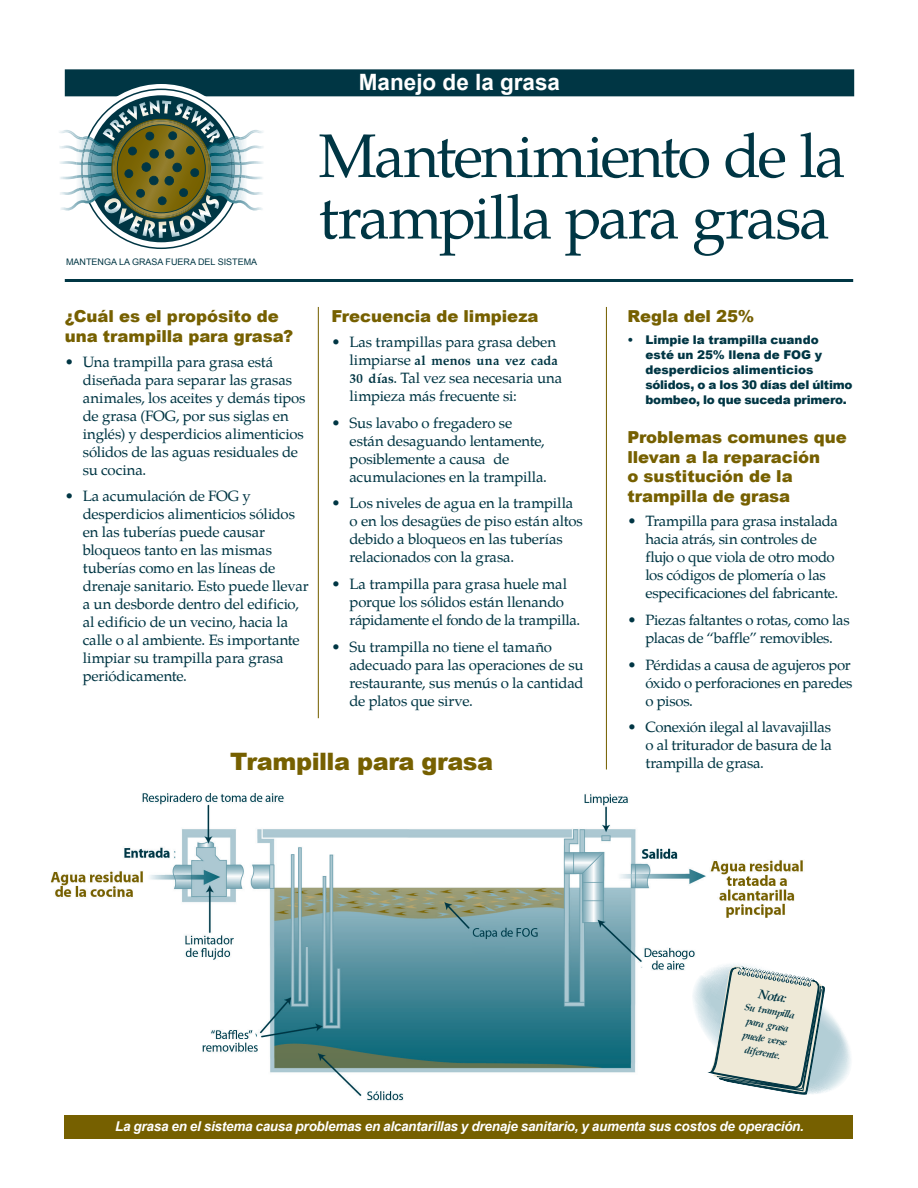
<style>
.page{position:relative;width:918px;height:1188px;background:#fff}
.page>*{position:absolute;margin:0;border:0;box-sizing:border-box;transform-origin:0 0}
.IS_sheet_title{font:61.5px/61.5px "Palatino";letter-spacing:-.035em;color:#003644}
.t1{font:900 24px "Arial";letter-spacing:-.02em;color:#766000}
.t2{font:700 22.5px "Arial";color:#fff}
.First_Body_Header{font:900 16.5px/19.5px "Arial";letter-spacing:-.005em;color:#766000}
.GS_serv_name_bullet{font:700 15.75px "Palatino";color:#003644}
.GS_serv_name_bullet-2{font:15px/18px "Palatino";letter-spacing:-.015em;color:#003644}
.Note_Text{font:italic 700 15px "Palatino cyr";color:#003644}
.IS_body_text{font:italic 700 13.5px "Arial";letter-spacing:-.02em;color:#fff}
.GS_serv_name_bullet-3{font:900 12px/15px "Arial";letter-spacing:-.005em;color:#003644}
.Note_Text-2{font:italic 700 11.55px/14.1px "Palatino cyr";color:#003644;text-align:center}
.t3{font:9px "Arial";color:#003644}
.s1{font-weight:700}
</style>
<div class="page">
<hr style="left:65px;top:279px;width:788px;height:3px;background:#003644">
<div style="left:65px;top:69px;width:789px;height:27px;background:#003644"></div>
<svg style="left:59px;top:89px;width:206px;height:160px"></svg>
<img style="left:50px;top:793px;width:753px;height:308px">
<svg style="left:692px;top:962px;width:159px;height:135px"></svg>
<hr style="left:318px;top:307px;width:1px;height:411px;background:#766000">
<div style="left:64px;top:1115px;width:789px;height:24px;background:#766000"></div>
<hr style="left:606px;top:307px;width:1px;height:462px;background:#766000">
<h3 class="t2" style="left:359px;top:67px;width:203px">Manejo de la grasa</h3>
<p class="t3" style="left:66px;top:255px;width:193px">MANTENGA LA GRASA FUERA DEL SISTEMA</p>
<h2 class="IS_sheet_title" style="left:319px;top:120px;width:529px">Mantenimiento de la trampilla para grasa</h2>
<p class="First_Body_Header" style="left:65px;top:306px;width:230px">¿Cuál es el propósito de una trampilla para grasa?</p>
<p class="GS_serv_name_bullet-2" style="left:83px;top:351px;width:224px;text-indent:-18px">• Una trampilla para grasa está diseñada para separar las grasas animales, los aceites y demás tipos de grasa (FOG, por sus siglas en inglés) y desperdicios alimenticios sólidos de las aguas residuales de su cocina.</p>
<p class="GS_serv_name_bullet-2" style="left:83px;top:486px;width:228px;text-indent:-18px">• La acumulación de FOG y desperdicios alimenticios sólidos en las tuberías puede causar bloqueos tanto en las mismas tuberías como en las líneas de drenaje sanitario. Esto puede llevar a un desborde dentro del edificio, al edificio de un vecino, hacia la calle o al ambiente. Es importante limpiar su trampilla para grasa periódicamente.</p>
<p class="First_Body_Header" style="left:332px;top:306px;width:209px">Frecuencia de limpieza</p>
<p class="GS_serv_name_bullet-2" style="left:350px;top:332px;width:214px;text-indent:-18px">• Las trampillas para grasa deben limpiarse <span class="s1">al menos una vez cada<br>30 dias</span>. Tal vez sea necesaria una limpieza más frecuente si:</p>
<p class="GS_serv_name_bullet-2" style="left:350px;top:412px;width:199px;text-indent:-18px">• Sus lavabo o fregadero se están desaguando lentamente, posiblemente a causa de acumulaciones en la trampilla.</p>
<p class="GS_serv_name_bullet-2" style="left:350px;top:493px;width:235px;text-indent:-18px">• Los niveles de agua en la trampilla o en los desagües de piso están altos debido a bloqueos en las tuberías relacionados con la grasa.</p>
<p class="GS_serv_name_bullet-2" style="left:350px;top:574px;width:232px;text-indent:-18px">• La trampilla para grasa huele mal porque los sólidos están llenando rápidamente el fondo de la trampilla.</p>
<p class="GS_serv_name_bullet-2" style="left:350px;top:636px;width:236px;text-indent:-18px">• Su trampilla no tiene el tamaño adecuado para las operaciones de su restaurante, sus menús o la cantidad de platos que sirve.</p>
<p class="GS_serv_name_bullet" style="left:377px;top:370px;width:6px">´</p>
<p class="First_Body_Header" style="left:627px;top:306px;width:129px">Regla del 25%</p>
<p class="GS_serv_name_bullet-3" style="left:645px;top:332px;width:209px;text-indent:-18px">• Limpie la trampilla cuando<br>esté un 25% llena de FOG y desperdicios alimenticios sólidos, o a los 30 días del último bombeo, lo que suceda primero.</p>
<p class="First_Body_Header" style="left:627px;top:427px;width:221px">Problemas comunes que llevan a la reparación<br>o sustitución de la trampilla de grasa</p>
<p class="GS_serv_name_bullet-2" style="left:645px;top:511px;width:194px;text-indent:-18px">• Trampilla para grasa instalada hacia atrás, sin controles de flujo o que viola de otro modo los códigos de plomería o las especificaciones del fabricante.</p>
<p class="GS_serv_name_bullet-2" style="left:627px;top:610px;width:224px;text-align:center">• Piezas faltantes o rotas, como las placas de “baffle” removibles.</p>
<p class="GS_serv_name_bullet-2" style="left:645px;top:654px;width:209px;text-align:justify;text-indent:-18px">• Pérdidas a causa de agujeros por óxido o perforaciones en paredes o pisos.</p>
<p class="GS_serv_name_bullet-2" style="left:627px;top:717px;width:206px;text-align:right">• Conexión ilegal al lavavajillas o al triturador de basura de la</p>
<h1 class="t1" style="left:230px;top:744px;width:265px">Trampilla para grasa</h1>
<p class="GS_serv_name_bullet-2" style="left:645px;top:753px;width:120px">trampilla de grasa.</p>
<p class="Note_Text" style="left:760px;top:985px;width:30px;rotate:10deg">Nota:</p>
<p class="Note_Text-2" style="left:746px;top:1000px;width:51px;rotate:10deg">Su trampilla para grasa puede verse diferente.</p>
<p class="IS_body_text" style="left:115px;top:1118px;width:691px">La grasa en el sistema causa problemas en alcantarillas y drenaje sanitario, y aumenta sus costos de operación.</p>
</div>
